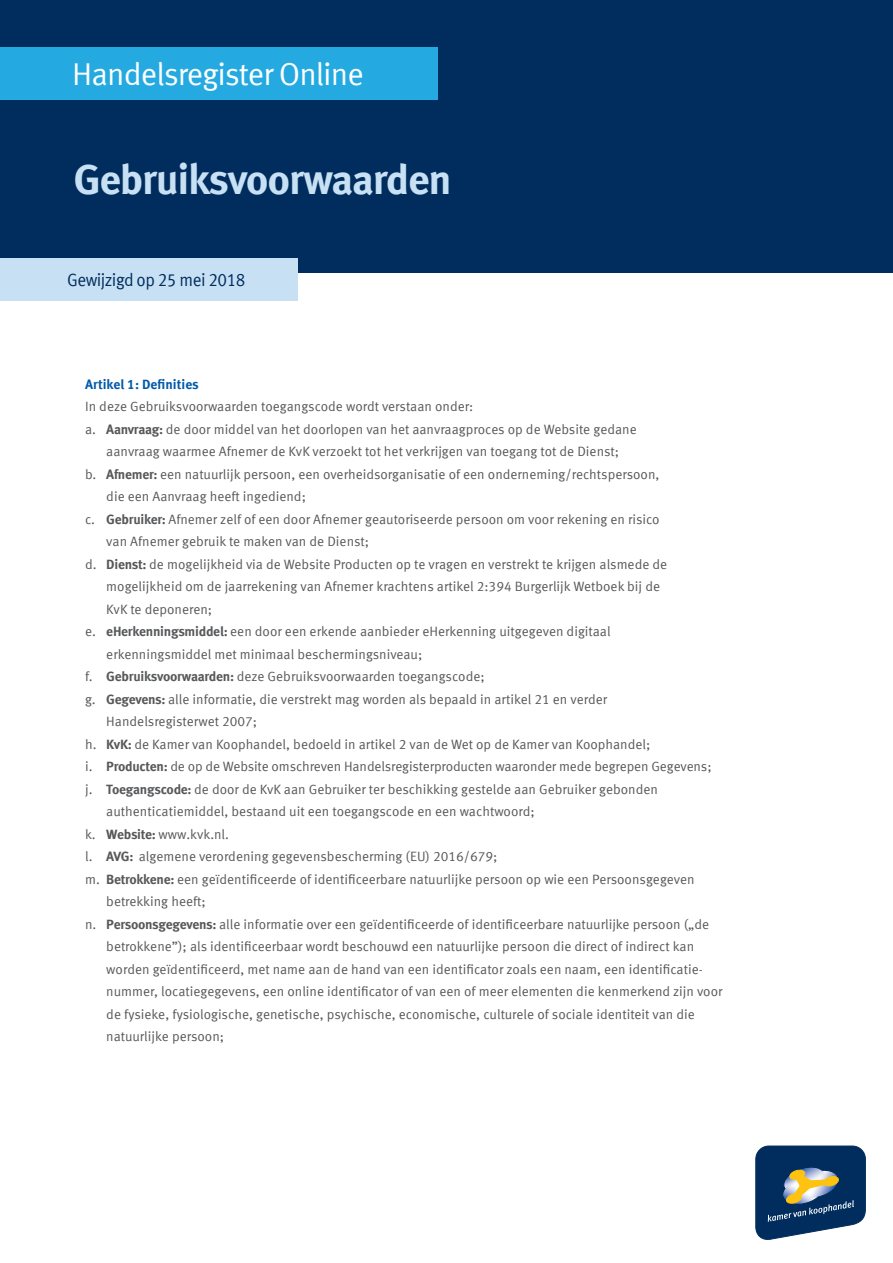
<style>
.page{position:relative;width:893px;height:1263px;background:#fff}
.page>*{position:absolute;margin:0;border:0;box-sizing:border-box;transform-origin:0 0}
.Titelbalk{font:700 42px "Meta Offc";letter-spacing:-.03em;color:#c7e0f3}
.Subtitelbalk{font:31.5px "Meta Offc Norm";letter-spacing:-.03em;color:#fff}
.Datumbalk{font:18px "Meta Offc Norm";letter-spacing:-.03em;color:#002d5e;scale:.94 1}
.Alineastijl_1{font:13.5px/22.5px "Meta Offc Norm";color:#57585a}
.Paragraafkop{font:700 13.5px "Meta Offc";color:#015aaa}
.s1{font-family:"Meta Offc";font-weight:700}
</style>
<div class="page">
<svg style="left:756px;top:1146px;width:109px;height:94px;background:#3a5975"></svg>
<div style="left:0;top:0;width:893px;height:272px;background:#002d5e"></div>
<div style="left:0;top:258px;width:298px;height:42px;background:#c7e0f3"></div>
<div style="left:0;top:47px;width:438px;height:52px;background:#24aae1"></div>
<p class="Subtitelbalk" style="left:72px;top:56px;width:293px">Handelsregister Online</p>
<p class="Titelbalk" style="left:73px;top:154px;width:380px">Gebruiksvoorwaarden</p>
<p class="Datumbalk" style="left:67px;top:269px;width:191px">Gewijzigd op 25 mei 2018</p>
<p class="Paragraafkop" style="left:85px;top:376px;width:115px">Artikel 1: Definities</p>
<p class="Alineastijl_1" style="left:85px;top:395px;width:390px">In deze Gebruiksvoorwaarden toegangscode wordt verstaan onder:</p>
<p class="Alineastijl_1" style="left:85px;top:418px;width:553px">a. <span class="s1">Aanvraag:</span> de door middel van het doorlopen van het aanvraagproces op de Website gedane</p>
<p class="Alineastijl_1" style="left:106px;top:440px;width:514px">aanvraag waarmee Afnemer de KvK verzoekt tot het verkrijgen van toegang tot de Dienst;</p>
<p class="Alineastijl_1" style="left:85px;top:463px;width:576px">b. <span class="s1">Afnemer:</span> een natuurlijk persoon, een overheidsorganisatie of een onderneming/rechtspersoon,</p>
<p class="Alineastijl_1" style="left:106px;top:485px;width:201px">die een Aanvraag heeft ingediend;</p>
<p class="Alineastijl_1" style="left:85px;top:508px;width:576px">c. <span class="s1">Gebruiker:</span> Afnemer zelf of een door Afnemer geautoriseerde persoon om voor rekening en risico</p>
<p class="Alineastijl_1" style="left:106px;top:530px;width:264px">van Afnemer gebruik te maken van de Dienst;</p>
<p class="Alineastijl_1" style="left:85px;top:553px;width:584px">d. <span class="s1">Dienst:</span> de mogelijkheid via de Website Producten op te vragen en verstrekt te krijgen alsmede de</p>
<p class="Alineastijl_1" style="left:106px;top:575px;width:555px">mogelijkheid om de jaarrekening van Afnemer krachtens artikel 2:394 Burgerlijk Wetboek bij de</p>
<p class="Alineastijl_1" style="left:106px;top:598px;width:107px">KvK te deponeren;</p>
<p class="Alineastijl_1" style="left:85px;top:620px;width:527px">e. <span class="s1">eHerkenningsmiddel:</span> een door een erkende aanbieder eHerkenning uitgegeven digitaal</p>
<p class="Alineastijl_1" style="left:106px;top:643px;width:318px">erkenningsmiddel met minimaal beschermingsniveau;</p>
<p class="Alineastijl_1" style="left:85px;top:665px;width:401px">f. <span class="s1">Gebruiksvoorwaarden:</span> deze Gebruiksvoorwaarden toegangscode;</p>
<p class="Alineastijl_1" style="left:106px;top:688px;width:502px;text-indent:-21px">g. <span class="s1">Gegevens:</span> alle informatie, die verstrekt mag worden als bepaald in artikel 21 en verder<br>Handelsregisterwet 2007;</p>
<p class="Alineastijl_1" style="left:85px;top:733px;width:567px">h. <span class="s1">KvK:</span> de Kamer van Koophandel, bedoeld in artikel 2 van de Wet op de Kamer van Koophandel;</p>
<p class="Alineastijl_1" style="left:85px;top:755px;width:628px">i. <span class="s1">Producten:</span> de op de Website omschreven Handelsregisterproducten waaronder mede begrepen Gegevens;</p>
<p class="Alineastijl_1" style="left:85px;top:778px;width:574px">j. <span class="s1">Toegangscode:</span> de door de KvK aan Gebruiker ter beschikking gestelde aan Gebruiker gebonden</p>
<p class="Alineastijl_1" style="left:106px;top:800px;width:430px">authenticatiemiddel, bestaand uit een toegangscode en een wachtwoord;</p>
<p class="Alineastijl_1" style="left:85px;top:823px;width:146px">k. <span class="s1">Website:</span> www.kvk.nl.</p>
<p class="Alineastijl_1" style="left:85px;top:845px;width:414px">l. <span class="s1">AVG:</span> algemene verordening gegevensbescherming (EU) 2016/679;</p>
<p class="Alineastijl_1" style="left:106px;top:868px;width:590px;text-indent:-21px">m. <span class="s1">Betrokkene:</span> een geïdentificeerde of identificeerbare natuurlijke persoon op wie een Persoonsgegeven betrekking heeft;</p>
<p class="Alineastijl_1" style="left:106px;top:913px;width:618px;text-indent:-21px">n. <span class="s1">Persoonsgegevens:</span> alle informatie over een geïdentificeerde of identificeerbare natuurlijke persoon („de betrokkene”); als identificeerbaar wordt beschouwd een natuurlijke persoon die direct of indirect kan worden geïdentificeerd, met name aan de hand van een identificator zoals een naam, een identificatie&shy;nummer, locatiegegevens, een online identificator of van een of meer elementen die kenmerkend zijn voor de fysieke, fysiologische, genetische, psychische, economische, culturele of sociale identiteit van die natuurlijke persoon;</p>
</div>
